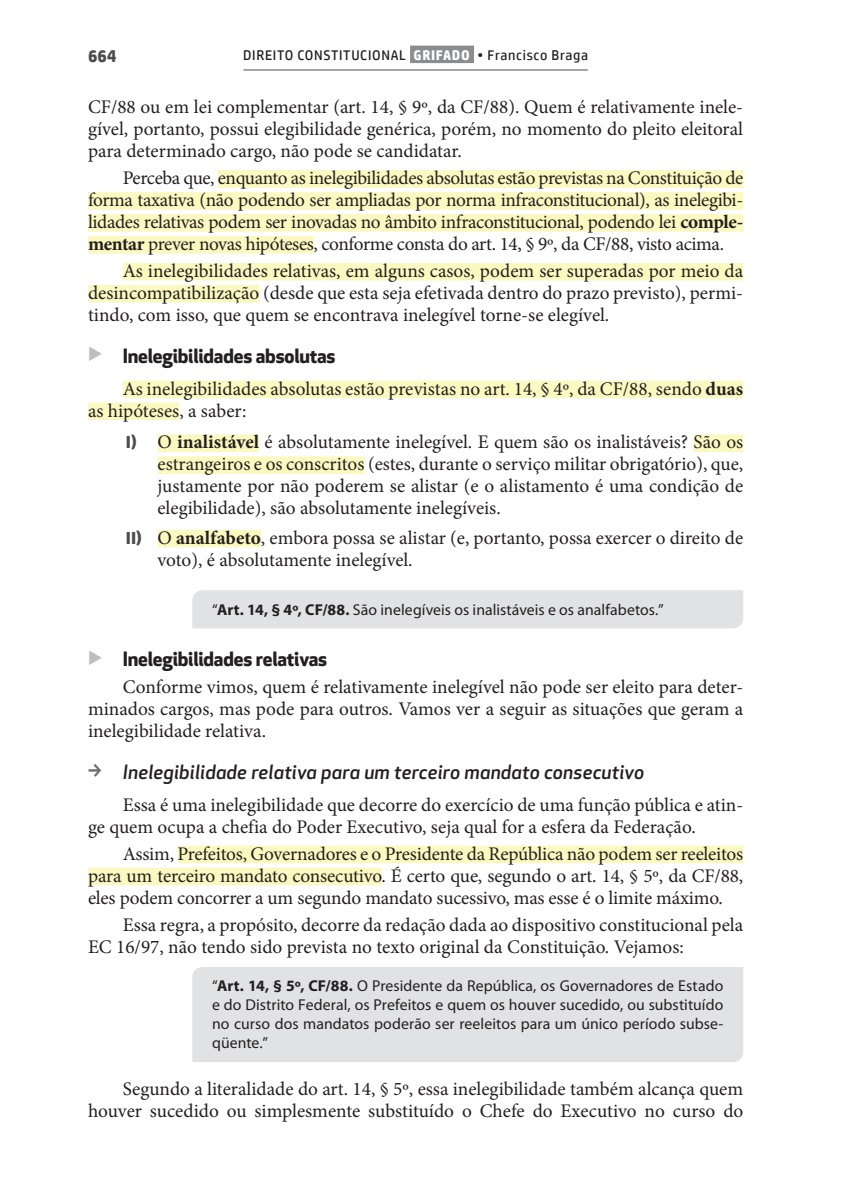
<style>
.page{position:relative;width:843px;height:1193px;background:#fff}
.page>*{position:absolute;margin:0;border:0;box-sizing:border-box;transform-origin:0 0}
.t1{font:19.25px/21.9px "Minion Pro";color:#231f20;text-align:justify}
.t2{font:italic 500 19.25px "Apex New";letter-spacing:.01em;color:#231f20}
.t3{font:700 19.25px "Apex New";letter-spacing:-.01em;color:#231f20}
.t4{font:700 17.5px "HP Simplified";color:#4b4c4d}
.t5{font:15.75px/18.9px "Myriad Pro";letter-spacing:.005em;color:#231f20;text-align:justify}
.t6{font:14px "HP Simplified";letter-spacing:.05em;color:#231f20}
.s1{font-weight:700;color:#fff}
.s2{font-weight:700}
.s3{color:#bcbdc0}
.s4{font-family:"HP Simplified";font-weight:700;font-size:17.5px;color:#4b4c4d}
</style>
<div class="page">
<hr style="left:243px;top:69px;width:344px;height:1px;background:#4b4c4d">
<div style="left:410px;top:46px;width:64px;height:17px;background:#8a8c8f"></div>
<div style="left:218px;top:170px;width:525px;height:18px;background:#fbf8c0"></div>
<div style="left:88px;top:192px;width:655px;height:18px;background:#fbf8c0"></div>
<div style="left:88px;top:214px;width:655px;height:17px;background:#fbf8c0"></div>
<div style="left:88px;top:236px;width:225px;height:17px;background:#fbf8c0"></div>
<div style="left:123px;top:263px;width:620px;height:17px;background:#fbf8c0"></div>
<div style="left:88px;top:285px;width:171px;height:17px;background:#fbf8c0"></div>
<div style="left:123px;top:380px;width:620px;height:18px;background:#fbf8c0"></div>
<div style="left:88px;top:402px;width:91px;height:18px;background:#fbf8c0"></div>
<div style="left:157px;top:434px;width:102px;height:18px;background:#fbf8c0"></div>
<div style="left:693px;top:434px;width:50px;height:18px;background:#fbf8c0"></div>
<div style="left:157px;top:456px;width:207px;height:18px;background:#fbf8c0"></div>
<div style="left:157px;top:529px;width:104px;height:18px;background:#fbf8c0"></div>
<div style="left:192px;top:590px;width:551px;height:38px;background:#e1e2e4"></div>
<div style="left:177px;top:845px;width:566px;height:18px;background:#fbf8c0"></div>
<div style="left:88px;top:867px;width:293px;height:18px;background:#fbf8c0"></div>
<div style="left:192px;top:967px;width:551px;height:94px;background:#e1e2e4"></div>
<p class="t4" style="left:88px;top:46px;width:30px">664</p>
<p class="t6" style="left:243px;top:47px;width:346px">DIREITO CONSTITUCIONAL <span class="s1">GRIFADO</span> • Francisco Braga</p>
<p class="t1" style="left:88px;top:96px;width:656px">CF/88 ou em lei complementar (art. 14, § 9º, da CF/88). Quem é relativamente inele&shy;gível, portanto, possui elegibilidade genérica, porém, no momento do pleito eleitoral para determinado cargo, não pode se candidatar.</p>
<p class="t1" style="left:88px;top:167px;width:656px;text-indent:35px">Perceba que, enquanto as inelegibilidades absolutas estão previstas na Constituição de forma taxativa (não podendo ser ampliadas por norma infraconstitucional), as inelegibi&shy;lidades relativas podem ser inovadas no âmbito infraconstitucional, podendo lei <span class="s2">comple&shy;mentar</span> prever novas hipóteses, conforme consta do art. 14, § 9º, da CF/88, visto acima.</p>
<p class="t1" style="left:88px;top:260px;width:656px;text-indent:35px">As inelegibilidades relativas, em alguns casos, podem ser superadas por meio da desincompatibilização (desde que esta seja efetivada dentro do prazo previsto), permi&shy;tindo, com isso, que quem se encontrava inelegível torne-se elegível.</p>
<p class="t3" style="left:88px;top:342px;width:249px"><span class="s3">▶</span> Inelegibilidades absolutas</p>
<p class="t1" style="left:88px;top:377px;width:656px;text-indent:35px">As inelegibilidades absolutas estão previstas no art. 14, § 4º, da CF/88, sendo <span class="s2">duas </span>as hipóteses, a saber:</p>
<p class="t1" style="left:157px;top:431px;width:587px;text-indent:-32px"><span class="s4">I)</span> O <span class="s2">inalistável</span> é absolutamente inelegível. E quem são os inalistáveis? São os estrangeiros e os conscritos (estes, durante o serviço militar obrigatório), que, justamente por não poderem se alistar (e o alistamento é uma condição de elegibilidade), são absolutamente inelegíveis.</p>
<p class="t1" style="left:157px;top:526px;width:587px;text-indent:-32px"><span class="s4">II)</span> O <span class="s2">analfabeto</span>, embora possa se alistar (e, portanto, possa exercer o direito de voto), é absolutamente inelegível.</p>
<p class="t5" style="left:212px;top:600px;width:453px">“<span class="s2">Art. 14, § 4º, CF/88.</span> São inelegíveis os inalistáveis e os analfabetos.”</p>
<p class="t3" style="left:88px;top:645px;width:241px"><span class="s3">▶</span> Inelegibilidades relativas</p>
<p class="t1" style="left:88px;top:676px;width:656px;text-indent:35px">Conforme vimos, quem é relativamente inelegível não pode ser eleito para deter&shy;minados cargos, mas pode para outros. Vamos ver a seguir as situações que geram a inelegibilidade relativa.</p>
<p class="t2" style="left:123px;top:758px;width:523px">Inelegibilidade relativa para um terceiro mandato consecutivo</p>
<p class="t1" style="left:88px;top:793px;width:656px;text-indent:35px">Essa é uma inelegibilidade que decorre do exercício de uma função pública e atin&shy;ge quem ocupa a chefia do Poder Executivo, seja qual for a esfera da Federação.</p>
<p class="t1" style="left:88px;top:842px;width:656px;text-indent:35px">Assim, Prefeitos, Governadores e o Presidente da República não podem ser reeleitos para um terceiro mandato consecutivo. É certo que, segundo o art. 14, § 5º, da CF/88, eles podem concorrer a um segundo mandato sucessivo, mas esse é o limite máximo.</p>
<p class="t1" style="left:88px;top:913px;width:656px;text-indent:35px">Essa regra, a propósito, decorre da redação dada ao dispositivo constitucional pela<br>EC 16/97, não tendo sido prevista no texto original da Constituição. Vejamos:</p>
<p class="t5" style="left:212px;top:976px;width:512px">“<span class="s2">Art. 14, § 5º, CF/88.</span> O Presidente da República, os Governadores de Estado e do Distrito Federal, os Prefeitos e quem os houver sucedido, ou substituído no curso dos mandatos poderão ser reeleitos para um único período subse&shy;qüente.”</p>
<p class="t1" style="left:88px;top:1077px;width:656px;text-align:right">Segundo a literalidade do art. 14, § 5º, essa inelegibilidade também alcança quem houver sucedido ou simplesmente substituído o Chefe do Executivo no curso do</p>
</div>
